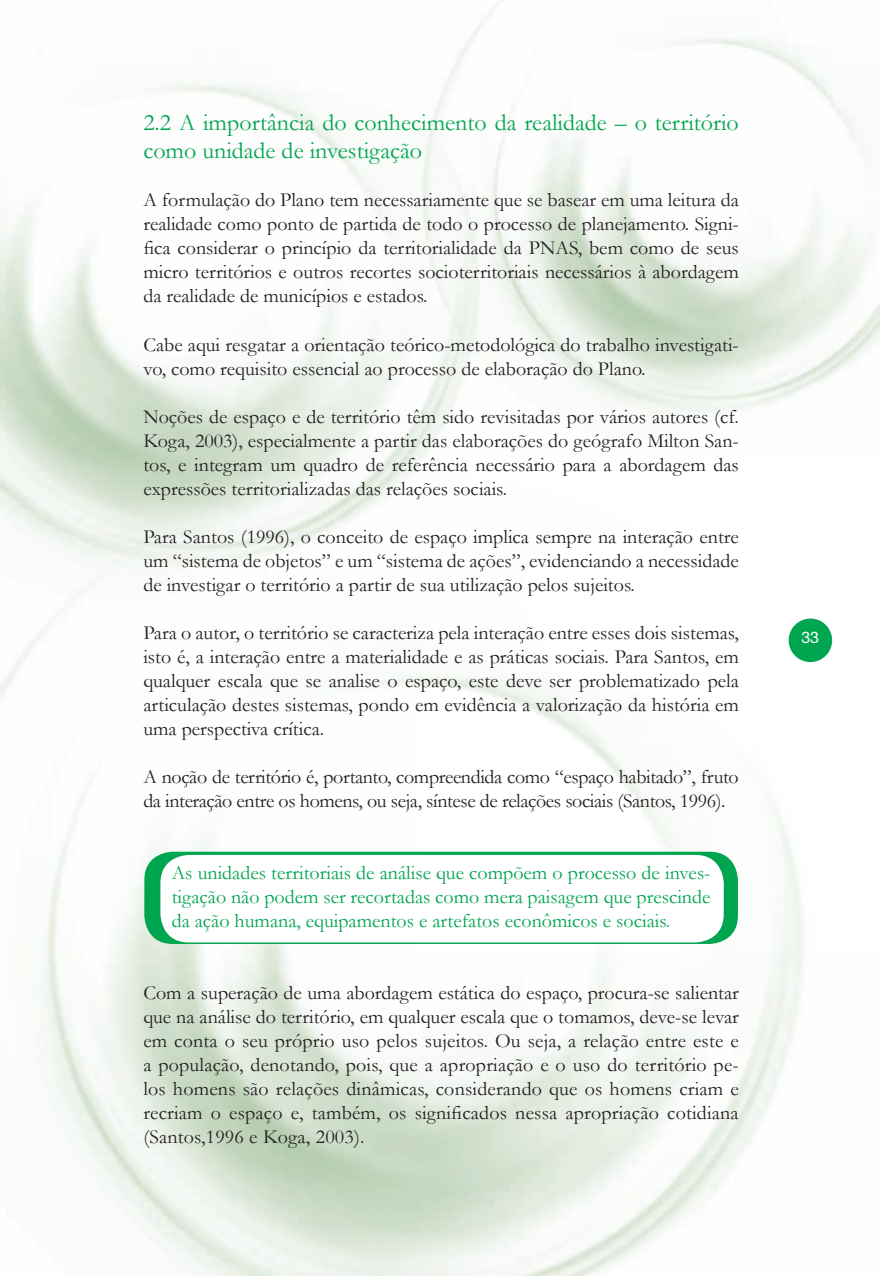
<style>
.page{position:relative;width:880px;height:1276px;background:#fff}
.page>*{position:absolute;margin:0;border:0;box-sizing:border-box;transform-origin:0 0}
.t1{font:24px/28.8px "Garamond";color:#00a54f}
.t2{font:20px/24px "Garamond";color:#231f20;text-align:justify}
.t3{font:20px/24px "Garamond";color:#00a54f;text-align:justify}
.t4{font:20px/24px "Garamond";letter-spacing:-.02em;color:#231f20}
.t5{font:16px "Helvetica Neue";color:#fff}
</style>
<div class="page">
<img style="left:0;top:6px;width:880px;height:1269px">
<div style="left:788px;top:618px;width:44px;height:44px;background:#00a54f;border-radius:50%"></div>
<div style="left:144px;top:851px;width:594px;height:92px;background:#00a54f;border-radius:28px"></div>
<div style="left:160px;top:854px;width:563px;height:88px;background:#fff;border-radius:28px"></div>
<p class="t1" style="left:143px;top:107px;width:597px">2.2 A importância do conhecimento da realidade – o território como unidade de investigação</p>
<p class="t2" style="left:143px;top:187px;width:597px">A formulação do Plano tem necessariamente que se basear em uma leitura da realidade como ponto de partida de todo o processo de planejamento. Signi&shy;fica considerar o princípio da territorialidade da PNAS, bem como de seus micro territórios e outros recortes socioterritoriais necessários à abordagem da realidade de municípios e estados.</p>
<p class="t2" style="left:143px;top:331px;width:597px">Cabe aqui resgatar a orientação teórico-metodológica do trabalho investigati&shy;vo, como requisito essencial ao processo de elaboração do Plano.</p>
<p class="t2" style="left:143px;top:403px;width:597px">Noções de espaço e de território têm sido revisitadas por vários autores (cf.<br>Koga, 2003), especialmente a partir das elaborações do geógrafo Milton San&shy;tos, e integram um quadro de referência necessário para a abordagem das expressões territorializadas das relações sociais.</p>
<p class="t2" style="left:143px;top:523px;width:597px">Para Santos (1996), o conceito de espaço implica sempre na interação entre um “sistema de objetos” e um “sistema de ações”, evidenciando a necessidade de investigar o território a partir de sua utilização pelos sujeitos.</p>
<p class="t2" style="left:143px;top:619px;width:597px">Para o autor, o território se caracteriza pela interação entre esses dois sistemas, isto é, a interação entre a materialidade e as práticas sociais. Para Santos, em qualquer escala que se analise o espaço, este deve ser problematizado pela articulação destes sistemas, pondo em evidência a valorização da história em uma perspectiva crítica.</p>
<p class="t4" style="left:143px;top:763px;width:597px">A noção de território é, portanto, compreendida como “espaço habitado”, fruto da interação entre os homens, ou seja, síntese de relações sociais (Santos, 1996).</p>
<p class="t3" style="left:172px;top:859px;width:540px">As unidades territoriais de análise que compõem o processo de inves&shy;tigação não podem ser recortadas como mera paisagem que prescinde da ação humana, equipamentos e artefatos econômicos e sociais.</p>
<p class="t2" style="left:143px;top:979px;width:597px">Com a superação de uma abordagem estática do espaço, procura-se salientar que na análise do território, em qualquer escala que o tomamos, deve-se levar em conta o seu próprio uso pelos sujeitos. Ou seja, a relação entre este e a população, denotando, pois, que a apropriação e o uso do território pe&shy;los homens são relações dinâmicas, considerando que os homens criam e recriam o espaço e, também, os significados nessa apropriação cotidiana (Santos,1996 e Koga, 2003).</p>
<p class="t5" style="left:801px;top:627px;width:19px">33</p>
</div>
